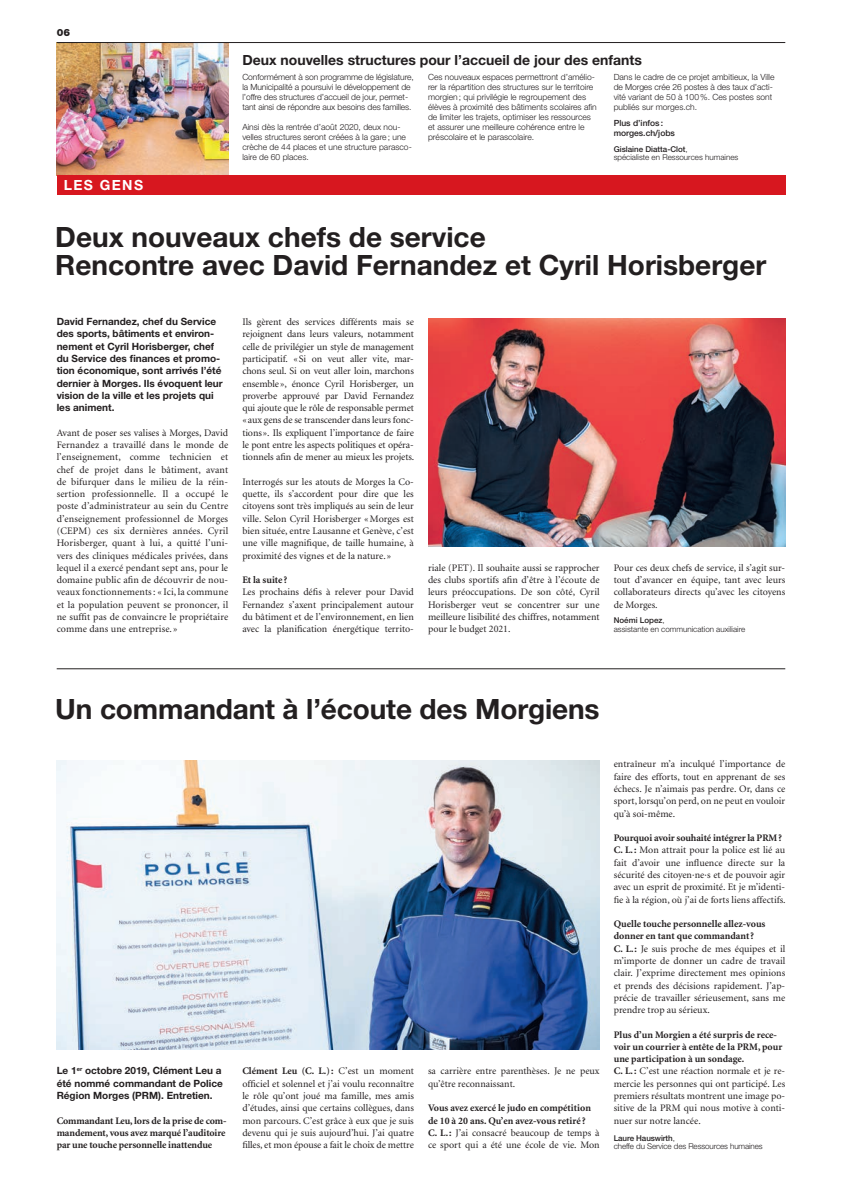
<style>
.page{position:relative;width:842px;height:1191px;background:#fff}
.page>*{position:absolute;margin:0;border:0;box-sizing:border-box;transform-origin:0 0}
.t1{font:700 28px/28px "Helvetica Neue";color:#231f20}
.t2{font:700 14px "Helvetica Neue";color:#231f20}
.t3{font:700 14px "Helvetica Neue";letter-spacing:.1em;color:#fff}
.t4{font:10px/12.3px "Minion";color:#231f20;text-align:justify}
.t5{font:700 10px/12.3px "Helvetica Neue";color:#231f20}
.t6{font:700 10px/12.3px "Minion";letter-spacing:-.01em;color:#231f20;text-align:justify}
.t7{font:900 10px "Helvetica Neue";color:#231f20}
.t8{font:300 8.5px/10px "Helvetica Neue";color:#231f20}
.t9{font:500 8.5px/10px "Helvetica Neue";color:#231f20}
.t10{font:300 8px/8px "Helvetica Neue";color:#231f20}
.s1{font-weight:500}
.s2{font-weight:700}
.s3{font-weight:400}
.s4{font-style:inherit}
</style>
<div class="page">
<img style="left:428px;top:318px;width:357px;height:228px">
<img style="left:57px;top:761px;width:543px;height:288px">
<img style="left:57px;top:43px;width:171px;height:132px">
<div style="left:57px;top:175px;width:728px;height:20px;background:#d7171f"></div>
<hr style="left:57px;top:668px;width:728px;height:1px;background:#231f20">
<hr style="left:57px;top:42px;width:728px;height:1px;background:#231f20">
<p class="t7" style="left:57px;top:27px;width:15px">06</p>
<h2 class="t3" style="left:64px;top:176px;width:81px">LES GENS</h2>
<h2 class="t2" style="left:242px;top:51px;width:401px">Deux nouvelles structures pour l’accueil de jour des enfants</h2>
<p class="t8" style="left:242px;top:72px;width:173px">Conformément à son programme de législature, la Municipalité a poursuivi le développement de l’offre des structures d’accueil de jour, permet&shy;tant ainsi de répondre aux besoins des familles.</p>
<p class="t8" style="left:242px;top:122px;width:171px">Ainsi dès la rentrée d’août 2020, deux nou&shy;velles structures seront créées à la gare; une crèche de 44 places et une structure parasco&shy;laire de 60 places.</p>
<p class="t8" style="left:428px;top:72px;width:170px">Ces nouveaux espaces permettront d’amélio&shy;rer la répartition des structures sur le territoire morgien; qui privilégie le regroupement des élèves à proximité des bâtiments scolaires afin de limiter les trajets, optimiser les ressources et assurer une meilleure cohérence entre le préscolaire et le parascolaire.</p>
<p class="t8" style="left:614px;top:72px;width:162px">Dans le cadre de ce projet ambitieux, la Ville de Morges crée 26 postes à des taux d’acti&shy;vité variant de 50 à 100%. Ces postes sont publiés sur morges.ch.</p>
<p class="t9" style="left:614px;top:118px;width:63px">Plus d’infos: morges.ch/jobs</p>
<p class="t10" style="left:614px;top:145px;width:126px"><span class="s1">Gislaine Diatta-Clot</span>,<br>spécialiste en Ressources humaines</p>
<h1 class="t1" style="left:55px;top:222px;width:712px">Deux nouveaux chefs de service<br>Rencontre avec David Fernandez et Cyril Horisberger</h1>
<p class="t5" style="left:57px;top:315px;width:168px">David Fernandez, chef du Service des sports, bâtiments et environ&shy;nement et Cyril Horisberger, chef du Service des finances et promo&shy;tion économique, sont arrivés l’été dernier à Morges. Ils évoquent leur vision de la ville et les projets qui les animent.</p>
<p class="t4" style="left:57px;top:427px;width:173px">Avant de poser ses valises à Morges, David Fernandez a travaillé dans le monde de l’enseignement, comme technicien et chef de projet dans le bâtiment, avant de bifurquer dans le milieu de la réin&shy;sertion professionnelle. Il a occupé le poste d’administrateur au sein du Centre d’enseignement professionnel de Morges (CEPM) ces six dernières années. Cyril Horisberger, quant à lui, a quitté l’uni&shy;vers des cliniques médicales privées, dans lequel il a exercé pendant sept ans, pour le domaine public afin de découvrir de nou&shy;veaux fonctionnements: « Ici, la commune et la population peuvent se prononcer, il ne suffit pas de convaincre le propriétaire comme dans une entreprise.»</p>
<p class="t4" style="left:242px;top:316px;width:173px">Ils gèrent des services différents mais se rejoignent dans leurs valeurs, notamment celle de privilégier un style de management participatif. «Si on veut aller vite, mar&shy;chons seul. Si on veut aller loin, marchons ensemble», énonce Cyril Horisberger, un proverbe approuvé par David Fernandez qui ajoute que le rôle de responsable permet «aux gens de se transcender dans leurs fonc&shy;tions». Ils expliquent l’importance de faire le pont entre les aspects politiques et opéra&shy;tionnels afin de mener au mieux les projets.</p>
<p class="t4" style="left:242px;top:476px;width:173px">Interrogés sur les atouts de Morges la Co&shy;quette, ils s’accordent pour dire que les citoyens sont très impliqués au sein de leur ville. Selon Cyril Horisberger «Morges est bien située, entre Lausanne et Genève, c’est une ville magnifique, de taille humaine, à proximité des vignes et de la nature.»</p>
<p class="t6" style="left:242px;top:574px;width:46px">Et la suite ?</p>
<p class="t4" style="left:242px;top:586px;width:173px">Les prochains défis à relever pour David Fernandez s’axent principalement autour du bâtiment et de l’environnement, en lien avec la planification énergétique territo-</p>
<p class="t4" style="left:428px;top:562px;width:173px">riale (PET). Il souhaite aussi se rapprocher des clubs sportifs afin d’être à l’écoute de leurs préoccupations. De son côté, Cyril Horisberger veut se concentrer sur une meilleure lisibilité des chiffres, notamment pour le budget 2021.</p>
<p class="t4" style="left:614px;top:562px;width:173px">Pour ces deux chefs de service, il s’agit sur&shy;tout d’avancer en équipe, tant avec leurs collaborateurs directs qu’avec les citoyens de Morges.</p>
<p class="t10" style="left:614px;top:616px;width:133px;line-height:9px"><span class="s1">Noémi Lopez</span>,<br>assistante en communication auxiliaire</p>
<h1 class="t1" style="left:55px;top:694px;width:546px">Un commandant à l’écoute des Morgiens</h1>
<p class="t5" style="left:57px;top:1064px;width:168px">Le 1<sup>er</sup> octobre 2019, Clément Leu a été nommé commandant de Police<br>Région Morges (PRM). Entretien.</p>
<p class="t6" style="left:57px;top:1114px;width:171px">Commandant Leu, lors de la prise de com&shy;mandement, vous avez marqué l’auditoire par une touche personnelle inattendue</p>
<p class="t4" style="left:242px;top:1065px;width:173px"><span class="s2">Clément Leu (C. L.):</span> C’est un moment officiel et solennel et j’ai voulu reconnaître le rôle qu’ont joué ma famille, mes amis d’études, ainsi que certains collègues, dans mon parcours. C’est grâce à eux que je suis devenu qui je suis aujourd’hui. J’ai quatre filles, et mon épouse a fait le choix de mettre</p>
<p class="t4" style="left:428px;top:1065px;width:173px">sa carrière entre parenthèses. Je ne peux qu’être reconnaissant.</p>
<p class="t6" style="left:428px;top:1102px;width:173px;text-align:left">Vous avez exercé le judo en compétition de 10 à 20 ans. Qu’en avez-vous retiré ?<br>C. L.: <span class="s3">J’ai consacré beaucoup de temps à ce sport qui a été une école de vie. Mon</span></p>
<p class="t4" style="left:614px;top:758px;width:173px">entraîneur m’a inculqué l’importance de faire des efforts, tout en apprenant de ses échecs. Je n’aimais pas perdre. Or, dans ce sport, lorsqu’on perd, on ne peut en vouloir qu’à soi-même.</p>
<p class="t4" style="left:614px;top:832px;width:173px;text-align:left"><span class="s2">Pourquoi avoir souhaité intégrer la PRM?<br>C. L.:</span> Mon attrait pour la police est lié au fait d’avoir une influence directe sur la sécurité des citoyen<span class="s4">·</span>ne<span class="s4">·</span>s et de pouvoir agir avec un esprit de proximité. Et je m’identi&shy;fie à la région, où j’ai de forts liens affectifs.</p>
<p class="t4" style="left:614px;top:918px;width:173px;text-align:left"><span class="s2">Quelle touche personnelle allez-vous donner en tant que commandant?<br>C. L.:</span> Je suis proche de mes équipes et il m’importe de donner un cadre de travail clair. J’exprime directement mes opinions et prends des décisions rapidement. J’ap&shy;précie de travailler sérieusement, sans me prendre trop au sérieux.</p>
<p class="t4" style="left:614px;top:1028px;width:173px;text-align:left"><span class="s2">Plus d’un Morgien a été surpris de rece&shy;voir un courrier à entête de la PRM, pour une participation à un sondage.<br>C. L.:</span> C’est une réaction normale et je re&shy;mercie les personnes qui ont participé. Les premiers résultats montrent une image po&shy;sitive de la PRM qui nous motive à conti&shy;nuer sur notre lancée.</p>
<p class="t10" style="left:614px;top:1133px;width:150px"><span class="s1">Laure Hauswirth</span>,<br>cheffe du Service des Ressources humaines</p>
</div>
